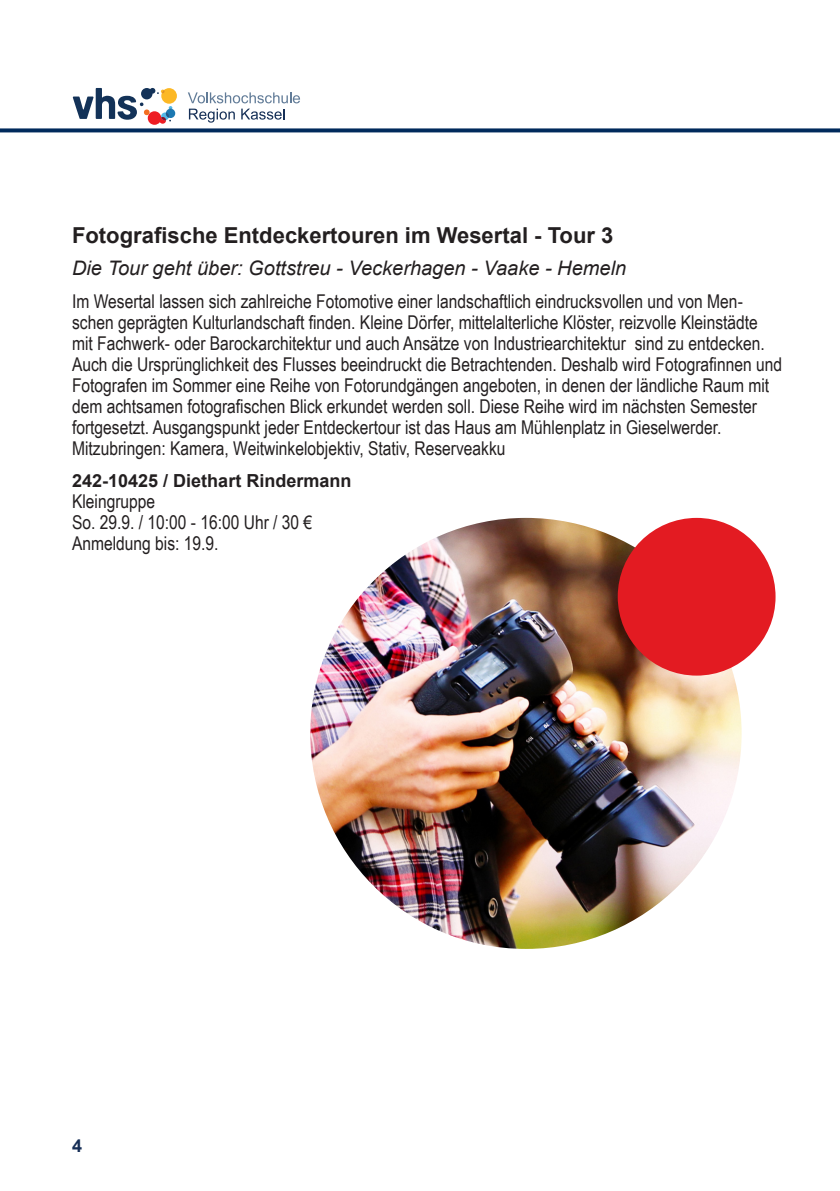
<style>
.page{position:relative;width:840px;height:1191px;background:#fff}
.page>*{position:absolute;margin:0;border:0;box-sizing:border-box;transform-origin:0 0}
.t1{font:700 22px "Arial";color:#231f20}
.t2{font:italic 20px "Arial";color:#231f20}
.t3{font:19px/21px "Arial Narrow";color:#231f20}
.t4{font:700 18px "Arial";color:#231f20}
.t5{font:700 18px "Arial";color:#172f57}
</style>
<div class="page">
<img style="left:310px;top:518px;width:431px;height:431px;border-radius:215px">
<div style="left:617px;top:518px;width:158px;height:157px;background:#e31b22;border-radius:50%"></div>
<svg style="left:73px;top:88px;width:104px;height:37px"></svg>
<svg style="left:188px;top:92px;width:112px;height:11px"></svg>
<svg style="left:189px;top:109px;width:46px;height:14px"></svg>
<svg style="left:241px;top:109px;width:43px;height:11px"></svg>
<svg style="left:0;top:128px;width:839px;height:4px;background:#1c416d"></svg>
<p class="t1" style="left:72px;top:220px;width:542px">Fotografische Entdeckertouren im Wesertal - Tour 3</p>
<p class="t2" style="left:72px;top:255px;width:555px">Die Tour geht über: Gottstreu - Veckerhagen - Vaake - Hemeln</p>
<p class="t3" style="left:72px;top:290px;width:711px">Im Wesertal lassen sich zahlreiche Fotomotive einer landschaftlich eindrucksvollen und von Men&shy;schen geprägten Kulturlandschaft finden. Kleine Dörfer, mittelalterliche Klöster, reizvolle Kleinstädte mit Fachwerk- oder Barockarchitektur und auch Ansätze von Industriearchitektur sind zu entdecken.<br>Auch die Ursprünglichkeit des Flusses beeindruckt die Betrachtenden. Deshalb wird Fotografinnen und Fotografen im Sommer eine Reihe von Fotorundgängen angeboten, in denen der ländliche Raum mit dem achtsamen fotografischen Blick erkundet werden soll. Diese Reihe wird im nächsten Semester fortgesetzt. Ausgangspunkt jeder Entdeckertour ist das Haus am Mühlenplatz in Gieselwerder.<br>Mitzubringen: Kamera, Weitwinkelobjektiv, Stativ, Reserveakku</p>
<p class="t4" style="left:72px;top:468px;width:281px">242-10425 / Diethart Rindermann</p>
<p class="t3" style="left:72px;top:490px;width:241px">Kleingruppe<br>So. 29.9. / 10:00 - 16:00 Uhr / 30 €<br>Anmeldung bis: 19.9.</p>
<p class="t5" style="left:72px;top:1133px;width:12px">4</p>
</div>
